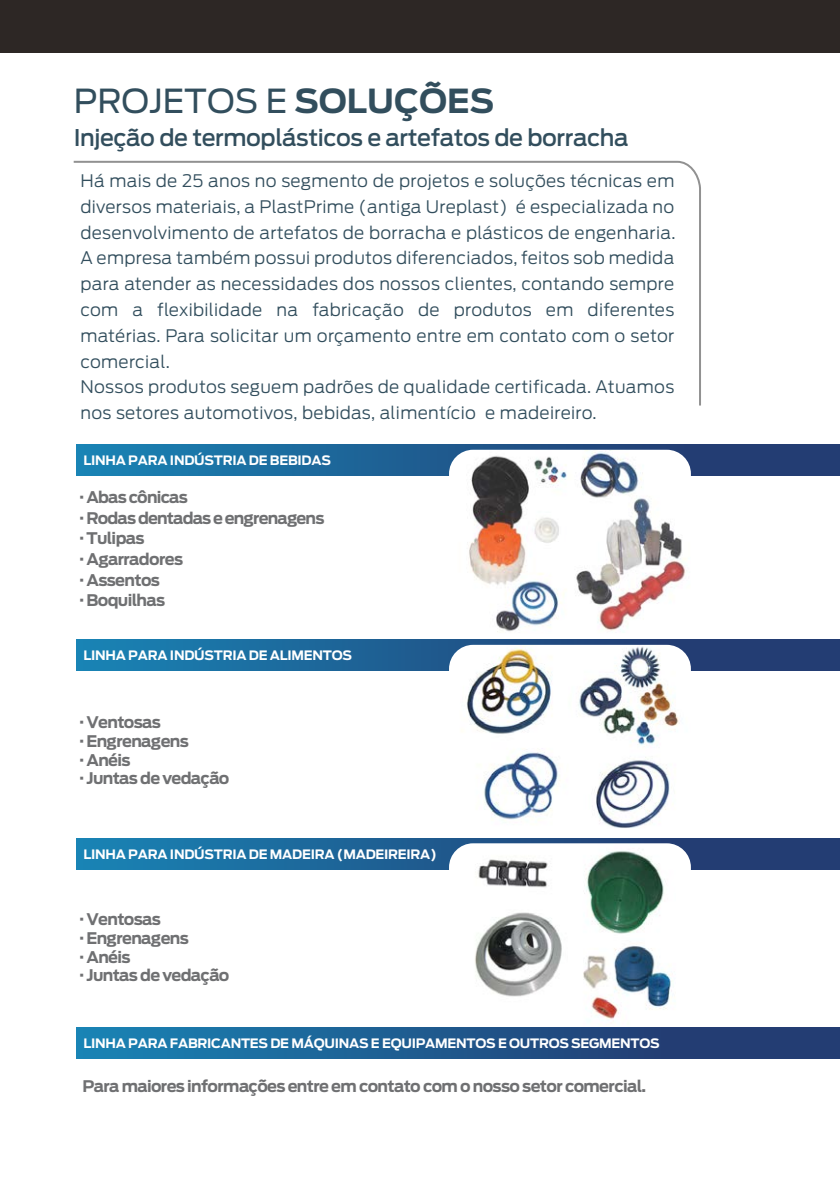
<style>
.page{position:relative;width:840px;height:1191px;background:#fff}
.page>*{position:absolute;margin:0;border:0;box-sizing:border-box;transform-origin:0 0}
.t1{font:33px "Antenna";color:#324e5d}
.t2{font:500 22.8px "Antenna";letter-spacing:-.02em;color:#324e5d}
.t3{font:300 17.2px/25.8px "Antenna";letter-spacing:.02em;color:#324e5d}
.t4{font:700 16px/18.6px "Antenna";letter-spacing:-.04em;color:#6f7072}
.t5{font:700 12.8px "Antenna";letter-spacing:-.02em;color:#fff}
.s1{font-weight:700}
</style>
<div class="page">
<svg style="left:73px;top:160px;width:628px;height:246px"></svg>
<svg style="left:76px;top:445px;width:763px;height:30px;background:#1e5f93"></svg>
<div style="left:76px;top:640px;width:763px;height:30px;background:linear-gradient(to right,#1a81b2,#2d376c)"></div>
<div style="left:76px;top:838px;width:763px;height:31px;background:linear-gradient(to right,#1981b2,#253167)"></div>
<div style="left:76px;top:1027px;width:763px;height:31px;background:linear-gradient(to right,#1981b2,#253067)"></div>
<img style="left:449px;top:450px;width:241px;height:182px">
<img style="left:449px;top:645px;width:241px;height:183px">
<img style="left:449px;top:843px;width:241px;height:176px">
<div style="left:0;top:0;width:839px;height:53px;background:#2d2725"></div>
<h1 class="t1" style="left:74px;top:81px;width:422px">PROJETOS E <span class="s1">SOLUÇÕES</span></h1>
<h2 class="t2" style="left:74px;top:124px;width:556px">Injeção de termoplásticos e artefatos de borracha</h2>
<p class="t3" style="left:80px;top:168px;width:596px">Há mais de 25 anos no segmento de projetos e soluções técnicas em diversos materiais, a PlastPrime (antiga Ureplast) é especializada no desenvolvimento de artefatos de borracha e plásticos de engenharia.<br>A empresa também possui produtos diferenciados, feitos sob medida para atender as necessidades dos nossos clientes, contando sempre com a flexibilidade na fabricação de produtos em diferentes matérias. Para solicitar um orçamento entre em contato com o setor comercial.<br>Nossos produtos seguem padrões de qualidade certificada. Atuamos nos setores automotivos, bebidas, alimentício e madeireiro.</p>
<p class="t5" style="left:83px;top:453px;width:249px">LINHA PARA INDÚSTRIA DE BEBIDAS</p>
<p class="t4" style="left:79px;top:487px;width:246px;line-height:20.6px">· Abas cônicas<br>· Rodas dentadas e engrenagens · Tulipas<br>· Agarradores<br>· Assentos<br>· Boquilhas</p>
<p class="t5" style="left:83px;top:648px;width:270px">LINHA PARA INDÚSTRIA DE ALIMENTOS</p>
<p class="t4" style="left:79px;top:713px;width:151px">· Ventosas<br>· Engrenagens<br>· Anéis<br>· Juntas de vedação</p>
<p class="t5" style="left:83px;top:846px;width:355px">LINHA PARA INDÚSTRIA DE MADEIRA (MADEIREIRA)</p>
<p class="t4" style="left:79px;top:910px;width:83px">· Ventosas</p>
<p class="t4" style="left:79px;top:929px;width:151px">· Engrenagens<br>· Anéis<br>· Juntas de vedação</p>
<p class="t5" style="left:83px;top:1035px;width:577px">LINHA PARA FABRICANTES DE MÁQUINAS E EQUIPAMENTOS E OUTROS SEGMENTOS</p>
<p class="t4" style="left:82px;top:1077px;width:565px">Para maiores informações entre em contato com o nosso setor comercial.</p>
</div>
